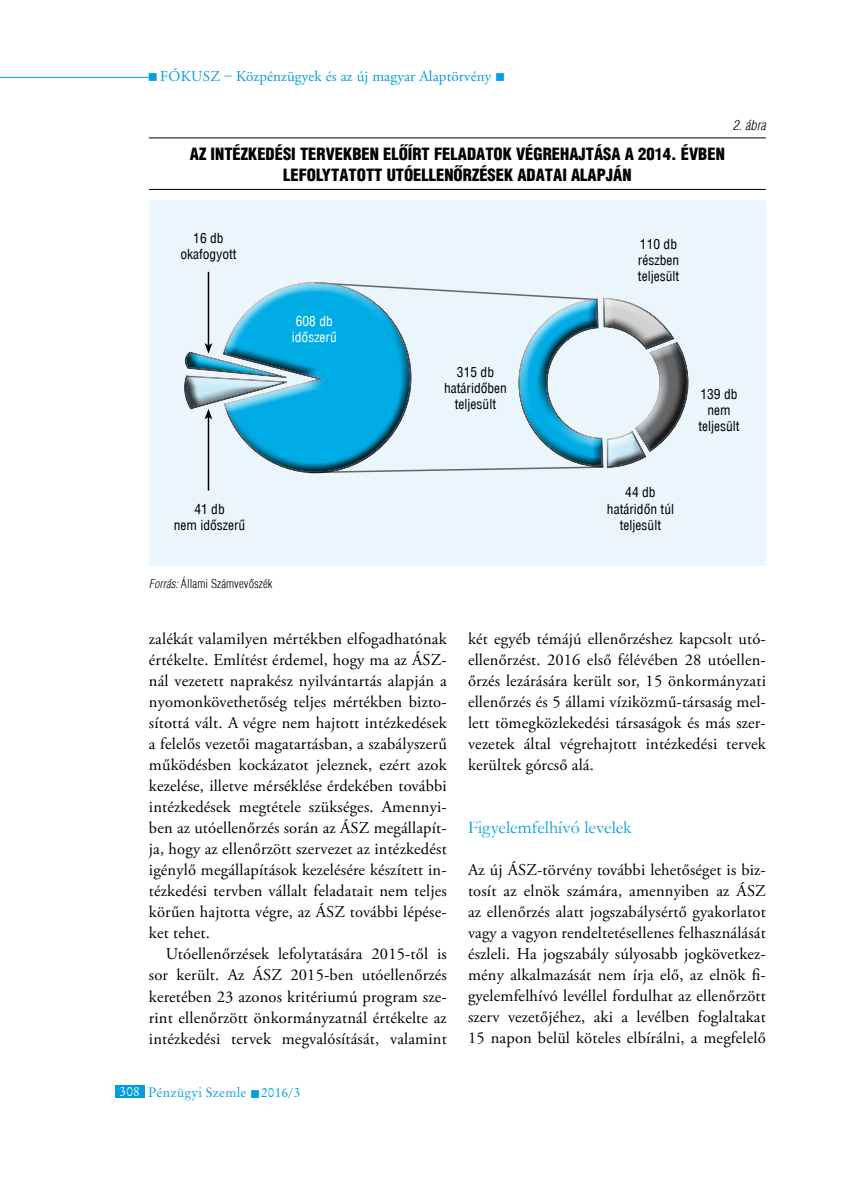
<style>
.page{position:relative;width:851px;height:1191px;background:#fff}
.page>*{position:absolute;margin:0;border:0;box-sizing:border-box;transform-origin:0 0}
.t1{font:18px "Garamond";color:#009ee0}
.t2{font:16.5px/21px "Adobe Garamond Pro";letter-spacing:.01em;color:#000;text-align:justify}
.t3{font:900 condensed 16.5px/21px "H Helvetica";color:#000;text-align:center}
.t4{font:15px "Adobe Garamond Pro";letter-spacing:.01em;color:#009ee0}
.t5{font:condensed 13.5px/16.2px "H Helvetica";color:#000;text-align:center}
.t6{font:13.5px "Original Garamond HU Normal";letter-spacing:.01em;color:#009ee0}
.t7{font:condensed 13.5px/16.2px "H Helvetica";color:#fff}
.t8{font:italic 300 condensed 13.5px "H Helvetica";color:#000}
.t9{font:300 condensed 12px "H Helvetica";letter-spacing:.01em;color:#000}
.s1{font-style:italic}
.s2{color:#fff}
</style>
<div class="page">
<hr style="left:0;top:77px;width:149px;height:1px;background:#009ee0">
<div style="left:115px;top:1084px;width:30px;height:13px;background:#009ee0"></div>
<hr style="left:149px;top:137px;width:616px;height:1px;background:#000">
<hr style="left:149px;top:189px;width:616px;height:1px;background:#000">
<div style="left:149px;top:200px;width:616px;height:366px;background:#ebf6fc"></div>
<hr style="left:208px;top:272px;width:1px;height:73px;background:#000">
<hr style="left:208px;top:417px;width:1px;height:73px;background:#000">
<svg style="left:184px;top:281px;width:505px;height:193px"></svg>
<p class="t4" style="left:148px;top:67px;width:359px">■ fókusz – Közpénzügyek és az új magyar Alaptörvény ■</p>
<p class="t3" style="left:190px;top:143px;width:536px">AZ INTÉZKEDÉSI TERVEKBEN ELŐÍRT FELADATOK VÉGREHAJTÁSA A 2014. ÉVBEN<br>LEFOLYTATOTT UTÓELLENŐRZÉSEK ADATAI ALAPJÁN</p>
<p class="t8" style="left:732px;top:117px;width:35px">2. ábra</p>
<p class="t5" style="left:180px;top:230px;width:58px">16 db okafogyott</p>
<p class="t7" style="left:292px;top:312px;width:46px">608 db időszerű</p>
<p class="t5" style="left:637px;top:236px;width:43px;text-align:left">110 db részben teljesült</p>
<p class="t5" style="left:174px;top:500px;width:73px">41 db<br>nem időszerű</p>
<p class="t9" style="left:149px;top:577px;width:125px"><span class="s1">Forrás:</span> Állami Számvevőszék</p>
<p class="t5" style="left:444px;top:364px;width:64px">315 db határidőben teljesült</p>
<p class="t5" style="left:607px;top:484px;width:69px">44 db határidőn túl teljesült</p>
<p class="t5" style="left:698px;top:385px;width:43px">139 db nem teljesült</p>
<p class="t2" style="left:149px;top:629px;width:300px">zalékát valamilyen mértékben elfogadhatónak értékelte. Említést érdemel, hogy ma az ÁSZ&shy;nál vezetett naprakész nyilvántartás alapján a nyomonkövethetőség teljes mértékben bizto&shy;sítottá vált. A végre nem hajtott intézkedések a felelős vezetői magatartásban, a szabályszerű működésben kockázatot jeleznek, ezért azok kezelése, illetve mérséklése érdekében további intézkedések megtétele szükséges. Amennyi&shy;ben az utóellenőrzés során az ÁSZ megállapít&shy;ja, hogy az ellenőrzött szervezet az intézkedést igénylő megállapítások kezelésére készített in&shy;tézkedési tervben vállalt feladatait nem teljes körűen hajtotta végre, az ÁSZ további lépése&shy;ket tehet.</p>
<p class="t2" style="left:149px;top:944px;width:299px;text-indent:17px">Utóellenőrzések lefolytatására 2015-től is sor került. Az ÁSZ 2015-ben utóellenőrzés keretében 23 azonos kritériumú program sze&shy;rint ellenőrzött önkormányzatnál értékelte az intézkedési tervek megvalósítását, valamint</p>
<p class="t6" style="left:120px;top:1084px;width:182px"><span class="s2">308</span> Pénzügyi Szemle ■ 2016/3</p>
<p class="t2" style="left:468px;top:629px;width:299px">két egyéb témájú ellenőrzéshez kapcsolt utó&shy;ellenőrzést. 2016 első félévében 28 utóellen&shy;őrzés lezárására került sor, 15 önkormányzati ellenőrzés és 5 állami víziközmű-társaság mel&shy;lett tömegközlekedési társaságok és más szer&shy;vezetek által végrehajtott intézkedési tervek kerültek górcső alá.</p>
<p class="t1" style="left:468px;top:815px;width:165px">Figyelemfelhívó levelek</p>
<p class="t2" style="left:468px;top:860px;width:299px;text-align:left">Az új ÁSZ-törvény további lehetőséget is biz&shy;tosít az elnök számára, amennyiben az ÁSZ az ellenőrzés alatt jogszabálysértő gyakorlatot vagy a vagyon rendeltetésellenes felhasználását észleli. Ha jogszabály súlyosabb jogkövetkez&shy;mény alkalmazását nem írja elő, az elnök fi&shy;gyelemfelhívó levéllel fordulhat az ellenőrzött szerv vezetőjéhez, aki a levélben foglaltakat 15 napon belül köteles elbírálni, a megfelelő</p>
</div>
